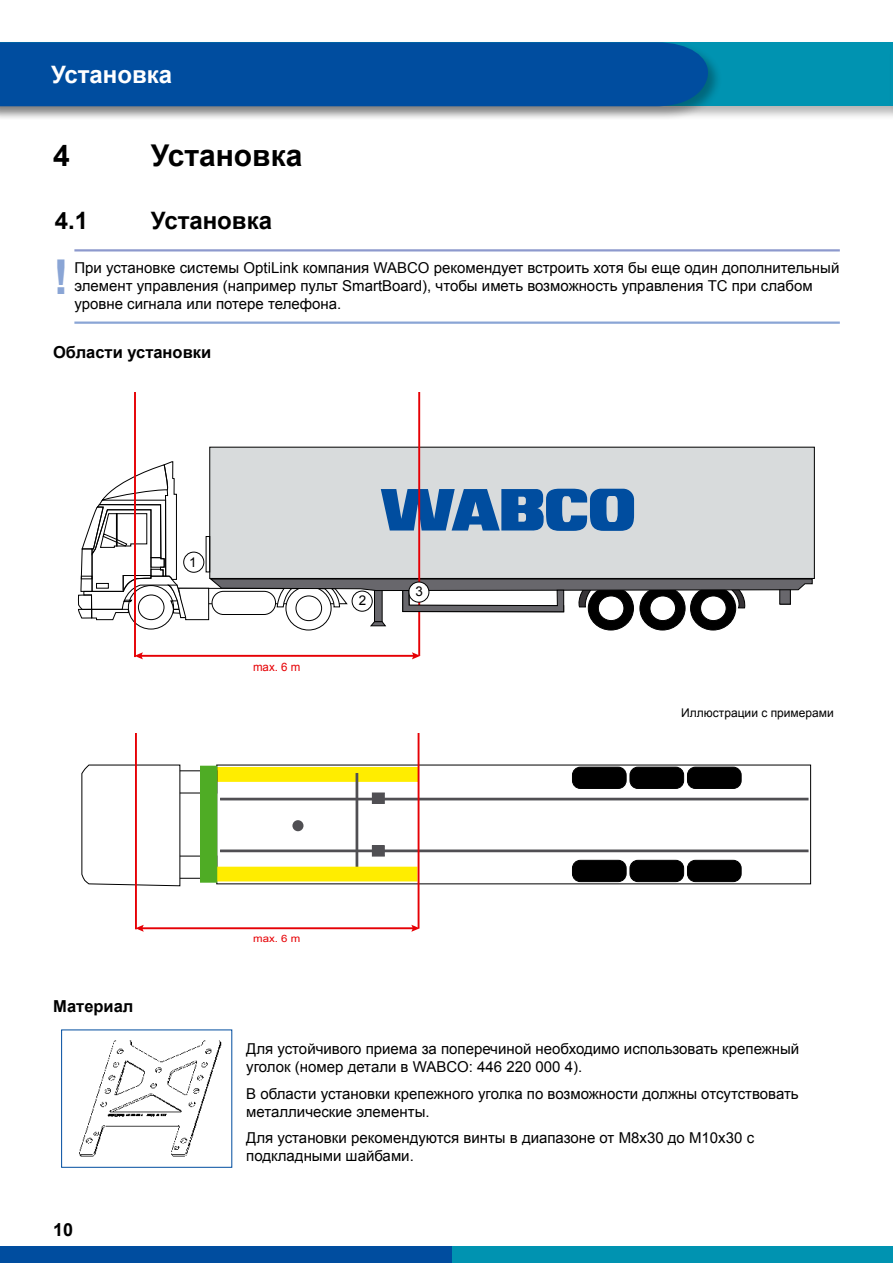
<style>
.page{position:relative;width:893px;height:1263px;background:#fff}
.page>*{position:absolute;margin:0;border:0;box-sizing:border-box;transform-origin:0 0}
.t1{font:700 48px "Arial";color:#8aa5d5}
.t2{font:700 30px "Arial";color:#000}
.t3{font:700 24px "Arial";color:#000}
.t4{font:700 24px "Arial";color:#fff}
.t5{font:700 18px "Arial";color:#000}
.t6{font:700 16.5px "Arial";color:#000}
.t7{font:15px/18px "Arial";color:#000}
.t8{font:13.5px "Arial";color:#000}
.t9{font:12px "Arial";color:#000}
.t10{font:11.55px "Arial";color:#e60005}
.t11{font:10.05px "Arial";color:#e60005;scale:1.14 1}
</style>
<div class="page">
<div style="left:0;top:1246px;width:453px;height:17px;background:#004d9f"></div>
<div style="left:453px;top:1246px;width:440px;height:17px;background:#0093b1"></div>
<div style="left:0;top:40px;width:893px;height:81px;background:#000;opacity:.3"></div>
<div style="left:0;top:43px;width:893px;height:63px;background:#0093b1"></div>
<div style="left:0;top:40px;width:723px;height:81px;background:#000;opacity:.3"></div>
<div style="left:0;top:42px;width:708px;height:64px;background:#004d9f"></div>
<hr style="left:889px;top:40px;width:4px;height:81px;background:#000;opacity:.3">
<hr style="left:892px;top:43px;width:1px;height:63px;background:#0093b1">
<hr style="left:74px;top:249px;width:766px;height:2px;background:#8d99cd">
<hr style="left:74px;top:321px;width:766px;height:3px;background:#8aa5d5">
<div style="left:210px;top:447px;width:604px;height:131px;background:#d8dbdc"></div>
<div style="left:588px;top:586px;width:45px;height:44px;background:#000;border-radius:50%"></div>
<div style="left:640px;top:586px;width:45px;height:44px;background:#000;border-radius:50%"></div>
<hr style="left:134px;top:392px;width:2px;height:265px;background:#e60005">
<hr style="left:418px;top:392px;width:2px;height:264px;background:#e60005">
<hr style="left:140px;top:655px;width:275px;height:2px;background:#e60005">
<svg style="left:134px;top:652px;width:9px;height:7px"></svg>
<svg style="left:412px;top:652px;width:8px;height:7px"></svg>
<svg style="left:77px;top:460px;width:736px;height:167px"></svg>
<div style="left:218px;top:767px;width:200px;height:14px;background:#ffed00"></div>
<div style="left:217px;top:767px;width:201px;height:15px;border:1px solid #ffed00"></div>
<div style="left:630px;top:767px;width:54px;height:21px;background:#000;border-radius:8px"></div>
<div style="left:629px;top:767px;width:55px;height:22px;border:1px solid #000;border-radius:8px"></div>
<div style="left:687px;top:767px;width:54px;height:21px;background:#000;border-radius:8px"></div>
<div style="left:687px;top:767px;width:55px;height:22px;border:1px solid #000;border-radius:8px"></div>
<div style="left:572px;top:767px;width:54px;height:21px;background:#000;border-radius:8px"></div>
<div style="left:572px;top:767px;width:55px;height:22px;border:1px solid #000;border-radius:8px"></div>
<div style="left:630px;top:860px;width:54px;height:22px;background:#000;border-radius:8px"></div>
<div style="left:629px;top:860px;width:55px;height:22px;border:1px solid #000;border-radius:8px"></div>
<div style="left:687px;top:860px;width:54px;height:22px;background:#000;border-radius:8px"></div>
<div style="left:687px;top:860px;width:55px;height:22px;border:1px solid #000;border-radius:8px"></div>
<div style="left:572px;top:860px;width:54px;height:22px;background:#000;border-radius:8px"></div>
<div style="left:572px;top:860px;width:55px;height:22px;border:1px solid #000;border-radius:8px"></div>
<div style="left:372px;top:846px;width:12px;height:10px;background:#504f53"></div>
<div style="left:372px;top:845px;width:13px;height:11px;border:1px solid #504f53"></div>
<div style="left:220px;top:849px;width:588px;height:3px;border:1px solid #504f53"></div>
<div style="left:372px;top:793px;width:12px;height:10px;background:#504f53"></div>
<div style="left:372px;top:792px;width:13px;height:12px;border:1px solid #504f53"></div>
<div style="left:220px;top:798px;width:588px;height:2px;border:1px solid #504f53"></div>
<div style="left:356px;top:773px;width:2px;height:102px;border:1px solid #504f53"></div>
<div style="left:177px;top:856px;width:40px;height:23px;border:1px solid #000"></div>
<svg style="left:81px;top:764px;width:100px;height:123px"></svg>
<div style="left:217px;top:867px;width:200px;height:14px;background:#ffed00"></div>
<div style="left:201px;top:766px;width:16px;height:116px;background:#4fac25"></div>
<div style="left:200px;top:766px;width:17px;height:117px;border:1px solid #4fac25"></div>
<hr style="left:135px;top:734px;width:2px;height:195px;background:#e60005">
<hr style="left:418px;top:734px;width:1px;height:194px;background:#e60005">
<hr style="left:141px;top:927px;width:273px;height:2px;background:#e60005">
<svg style="left:135px;top:925px;width:9px;height:7px"></svg>
<svg style="left:411px;top:925px;width:9px;height:7px"></svg>
<div style="left:292px;top:820px;width:11px;height:11px;background:#504f53;border-radius:50%"></div>
<img style="left:79px;top:1040px;width:143px;height:117px">
<div style="left:61px;top:1029px;width:171px;height:139px;border:1px solid #004d9f"></div>
<h3 class="t4" style="left:51px;top:59px;width:123px">Установка</h3>
<h2 class="t2" style="left:53px;top:136px;width:18px">4</h2>
<h2 class="t2" style="left:151px;top:136px;width:153px">Установка</h2>
<h3 class="t3" style="left:55px;top:205px;width:35px">4.1</h3>
<h3 class="t3" style="left:151px;top:205px;width:123px">Установка</h3>
<h1 class="t1" style="left:53px;top:245px;width:17px">!</h1>
<p class="t7" style="left:74px;top:259px;width:766px">При установке системы OptiLink компания WABCO рекомендует встроить хотя бы еще один дополнительный элемент управления (например пульт SmartBoard), чтобы иметь возможность управления ТС при слабом уровне сигнала или потере телефона.</p>
<p class="t6" style="left:53px;top:342px;width:160px">Области установки</p>
<p class="t8" style="left:189px;top:553px;width:9px">1</p>
<p class="t10" style="left:253px;top:659px;width:49px">max. 6 m</p>
<p class="t8" style="left:359px;top:592px;width:9px">2</p>
<p class="t8" style="left:415px;top:583px;width:9px">3</p>
<p class="t9" style="left:681px;top:705px;width:154px">Иллюстрации с примерами</p>
<p class="t6" style="left:53px;top:995px;width:82px">Материал</p>
<p class="t5" style="left:53px;top:1217px;width:22px">10</p>
<p class="t11" style="left:253px;top:931px;width:43px">max. 6 m</p>
<p class="t7" style="left:246px;top:1040px;width:555px">Для устойчивого приема за поперечиной необходимо использовать крепежный уголок (номер детали в WABCO: 446 220 000 4).</p>
<p class="t7" style="left:246px;top:1085px;width:554px">В области установки крепежного уголка по возможности должны отсутствовать металлические элементы.</p>
<p class="t7" style="left:246px;top:1129px;width:509px">Для установки рекомендуются винты в диапазоне от M8x30 до M10x30 с подкладными шайбами.</p>
</div>
